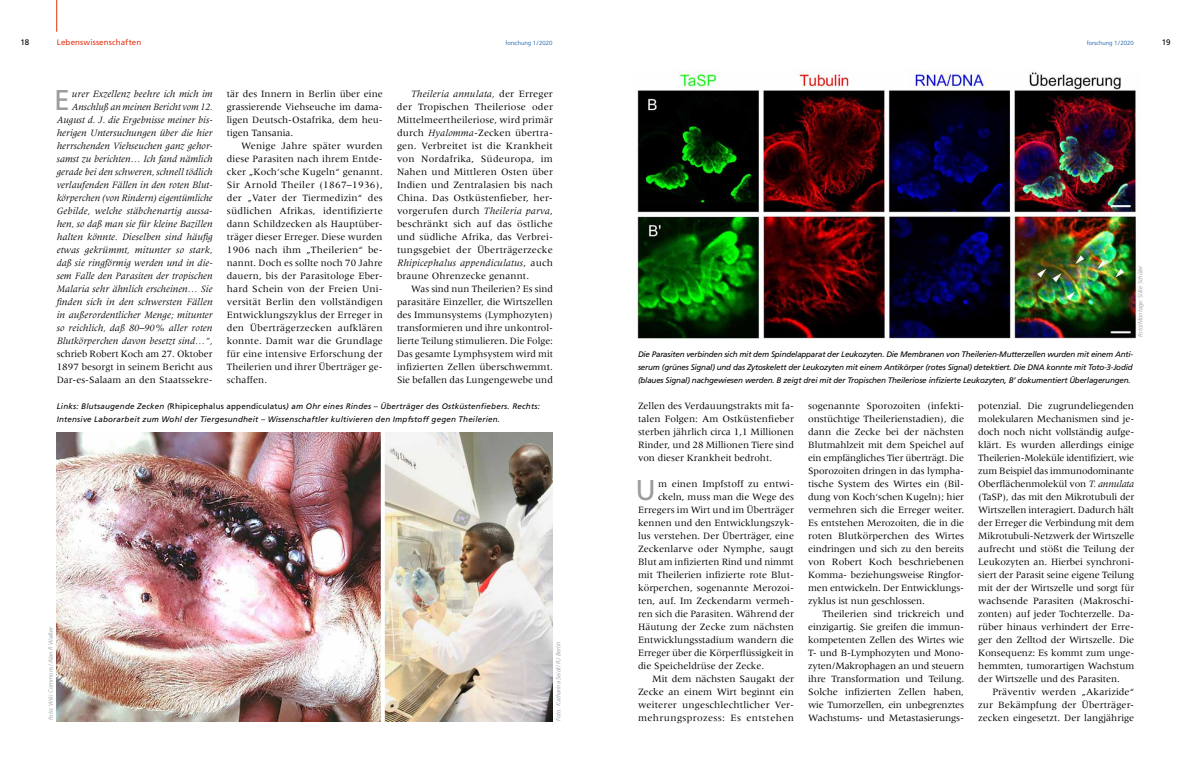
<style>
.page{position:relative;width:1191px;height:766px;background:#fff}
.page>*{position:absolute;margin:0;border:0;box-sizing:border-box;transform-origin:0 0}
.t1{font:28.6px "Frutiger LT Std";color:#9d9d9c}
.t2{font:10px/13px "Meridien LT Std";color:#000;text-align:justify}
.t3{font:italic 10px/13px "Meridien LT Std";color:#000;text-align:right}
.t4{font:10px "Meridien LT Std";letter-spacing:.035em;color:#000}
.t5{font:italic 8px/13px "Frutiger LT Std";letter-spacing:.025em;color:#000}
.t6{font:8px "Frutiger LT Std";letter-spacing:.015em;color:#e63312}
.t7{font:8px "Frutiger LT Std";color:#000}
.t8{font:italic 300 6px "Frutiger LT Std";color:#91989c}
.t9{font:300 6px "Frutiger LT Std";color:#004f9f}
.s1{font-style:normal}
.s2{font-style:italic}
</style>
<div class="page">
<img style="left:57px;top:432px;width:496px;height:289px">
<hr style="left:56px;top:0;width:1px;height:32px;background:#e63312">
<hr style="left:381px;top:430px;width:4px;height:296px;background:#fff">
<img style="left:633px;top:70px;width:507px;height:269px">
<p class="t6" style="left:57px;top:37px;width:86px">Lebenswissenschaften</p>
<p class="t7" style="left:20px;top:37px;width:10px">18</p>
<p class="t9" style="left:505px;top:39px;width:49px">forschung 1/2020</p>
<p class="t9" style="left:1086px;top:39px;width:49px">forschung 1/2020</p>
<p class="t7" style="left:1161px;top:37px;width:10px">19</p>
<p class="t3" style="left:57px;top:87px;width:157px">urer Exzellenz beehre ich mich im Anschluß an meinen Bericht vom 12.<br>August d. J. die Ergebnisse meiner bis&shy;herigen Untersuchungen über die hier herrschenden Viehseuchen ganz gehor&shy;samst zu berichten… Ich fand nämlich gerade bei den schweren, schnell tödlich verlaufenden Fällen in den roten Blut&shy;körperchen (von Rindern) eigentümliche Gebilde, welche stäbchenartig aussa&shy;hen, so daß man sie für kleine Bazillen halten könnte. Dieselben sind häufig etwas gekrümmt, mitunter so stark, daß sie ringförmig werden und in die&shy;sem Falle den Parasiten der tropischen Malaria sehr ähnlich erscheinen… Sie finden sich in den schwersten Fällen in außerordentlicher Menge; mitunter so reichlich, daß 80–90% aller roten Blutkörperchen davon besetzt sind…“,</p>
<p class="t2" style="left:57px;top:347px;width:157px">schrieb Robert Koch am 27. Oktober 1897 besorgt in seinem Bericht aus Dar-es-Salaam an den Staatssekre-</p>
<h1 class="t1" style="left:54px;top:83px;width:17px">E</h1>
<p class="t2" style="left:227px;top:87px;width:157px">tär des Innern in Berlin über eine grassierende Viehseuche im dama&shy;ligen Deutsch-Ostafrika, dem heu&shy;tigen Tansania.</p>
<p class="t2" style="left:227px;top:139px;width:158px;text-indent:14px">Wenige Jahre später wurden diese Parasiten nach ihrem Entde&shy;cker „Koch‘sche Kugeln“ genannt.<br>Sir Arnold Theiler (1867–1936), der „Vater der Tiermedizin“ des südlichen Afrikas, identifizierte dann Schildzecken als Hauptüber&shy;träger dieser Erreger. Diese wurden 1906 nach ihm „Theilerien“ be&shy;nannt. Doch es sollte noch 70 Jahre dauern, bis der Parasitologe Eber&shy;hard Schein von der Freien Uni&shy;versität Berlin den vollständigen Entwicklungszyklus der Erreger in den Überträgerzecken aufklären konnte. Damit war die Grundlage für eine intensive Erforschung der Theilerien und ihrer Überträger ge&shy;schaffen.</p>
<p class="t5" style="left:57px;top:399px;width:485px">Links: Blutsaugende Zecken (<span class="s1">Rhipicephalus appendiculatus</span>) am Ohr eines Rindes – Überträger des Ostküstenfiebers. Rechts:<br>Intensive Laborarbeit zum Wohl der Tiergesundheit – Wissenschaftler kultivieren den Impfstoff gegen Theilerien.</p>
<p class="t2" style="left:397px;top:87px;width:158px;text-indent:14px"><span class="s2">Theileria annulata,</span> der Erreger der Tropischen Theileriose oder Mittelmeertheileriose, wird primär durch <span class="s2">Hyalomma</span>-Zecken übertra&shy;gen. Verbreitet ist die Krankheit von Nordafrika, Südeuropa, im Nahen und Mittleren Osten über Indien und Zentralasien bis nach China. Das Ostküstenfieber, her&shy;vorgerufen durch <span class="s2">Theileria parva</span>, beschränkt sich auf das östliche und südliche Afrika, das Verbrei&shy;tungsgebiet der Überträgerzecke <span class="s2">Rhipicephalus appendiculatus</span>, auch braune Ohrenzecke genannt.</p>
<p class="t2" style="left:397px;top:282px;width:157px;text-indent:14px">Was sind nun Theilerien? Es sind parasitäre Einzeller, die Wirtszellen des Immunsystems (Lymphozyten) transformieren und ihre unkontrol&shy;lierte Teilung stimulieren. Die Folge:<br>Das gesamte Lymphsystem wird mit infizierten Zellen überschwemmt.<br>Sie befallen das Lungengewebe und</p>
<p class="t8" style="left:47px;top:720px;width:95px;rotate:-90deg">Foto: Wiki Commons/Alan R Walker</p>
<p class="t8" style="left:555px;top:720px;width:80px;rotate:-90deg">Foto: Katharina Seidl/FU Berlin</p>
<p class="t8" style="left:1137px;top:337px;width:73px;rotate:-90deg">Foto/Montage: Silke Schüler</p>
<p class="t5" style="left:638px;top:347px;width:496px;text-align:justify">Die Parasiten verbinden sich mit dem Spindelapparat der Leukozyten. Die Membranen von Theilerien-Mutterzellen wurden mit einem Anti&shy;serum (grünes Signal) und das Zytoskelett der Leukozyten mit einem Antikörper (rotes Signal) detektiert. Die DNA konnte mit Toto-3-Jodid (blaues Signal) nachgewiesen werden. B zeigt drei mit der Tropischen Theileriose infizierte Leukozyten, B’ dokumentiert Überlagerungen.</p>
<p class="t2" style="left:638px;top:399px;width:157px">Zellen des Verdauungstrakts mit fa&shy;talen Folgen: Am Ostküstenfieber sterben jährlich circa 1,1 Millionen Rinder, und 28 Millionen Tiere sind von dieser Krankheit bedroht.</p>
<h1 class="t1" style="left:635px;top:473px;width:22px">U</h1>
<p class="t2" style="left:658px;top:477px;width:137px">m einen Impfstoff zu entwi-</p>
<p class="t2" style="left:658px;top:490px;width:137px">ckeln, muss man die Wege des</p>
<p class="t2" style="left:638px;top:503px;width:157px">Erregers im Wirt und im Überträger</p>
<p class="t2" style="left:638px;top:516px;width:157px">kennen und den Entwicklungszyk-</p>
<p class="t2" style="left:638px;top:529px;width:157px">lus verstehen. Der Überträger, eine</p>
<p class="t2" style="left:638px;top:542px;width:157px">Zeckenlarve oder Nymphe, saugt</p>
<p class="t2" style="left:638px;top:555px;width:157px">Blut am infizierten Rind und nimmt</p>
<p class="t2" style="left:638px;top:568px;width:157px">mit Theilerien infizierte rote Blut-</p>
<p class="t2" style="left:638px;top:581px;width:157px">körperchen, sogenannte Merozoi-</p>
<p class="t2" style="left:638px;top:594px;width:157px">ten, auf. Im Zeckendarm vermeh-</p>
<p class="t2" style="left:638px;top:607px;width:157px">ren sich die Parasiten. Während der</p>
<p class="t2" style="left:638px;top:620px;width:157px">Häutung der Zecke zum nächsten</p>
<p class="t2" style="left:638px;top:633px;width:157px">Entwicklungsstadium wandern die</p>
<p class="t2" style="left:638px;top:646px;width:157px">Erreger über die Körperflüssigkeit in</p>
<p class="t2" style="left:638px;top:659px;width:128px">die Speicheldrüse der Zecke.</p>
<p class="t2" style="left:652px;top:672px;width:143px">Mit dem nächsten Saugakt der</p>
<p class="t2" style="left:638px;top:685px;width:157px">Zecke an einem Wirt beginnt ein</p>
<p class="t2" style="left:638px;top:698px;width:157px">weiterer ungeschlechtlicher Ver-</p>
<p class="t4" style="left:638px;top:712px;width:157px">mehrungsprozess: Es entstehen</p>
<p class="t2" style="left:808px;top:399px;width:157px">sogenannte Sporozoiten (infekti&shy;onstüchtige Theilerienstadien), die dann die Zecke bei der nächsten Blutmahlzeit mit dem Speichel auf ein empfängliches Tier überträgt. Die Sporozoiten dringen in das lympha&shy;tische System des Wirtes ein (Bil&shy;dung von Koch‘schen Kugeln); hier vermehren sich die Erreger weiter.<br>Es entstehen Merozoiten, die in die roten Blutkörperchen des Wirtes eindringen und sich zu den bereits von Robert Koch beschriebenen Komma- beziehungsweise Ringfor&shy;men entwickeln. Der Entwicklungs&shy;zyklus ist nun geschlossen.</p>
<p class="t2" style="left:808px;top:607px;width:158px;text-indent:14px">Theilerien sind trickreich und einzigartig. Sie greifen die immun&shy;kompetenten Zellen des Wirtes wie T- und B-Lymphozyten und Mono&shy;zyten/Makrophagen an und steuern ihre Transformation und Teilung.<br>Solche infizierten Zellen haben, wie Tumorzellen, ein unbegrenztes Wachstums- und Metastasierungs-</p>
<p class="t2" style="left:978px;top:399px;width:158px">potenzial. Die zugrundeliegenden molekularen Mechanismen sind je&shy;doch noch nicht vollständig aufge&shy;klärt. Es wurden allerdings einige Theilerien-Moleküle identifiziert, wie zum Beispiel das immunodominante Oberflächenmolekül von <span class="s2">T. annulata </span>(TaSP), das mit den Mikrotubuli der Wirtszellen interagiert. Dadurch hält der Erreger die Verbindung mit dem Mikrotubuli-Netzwerk der Wirtszelle aufrecht und stößt die Teilung der Leukozyten an. Hierbei synchroni&shy;siert der Parasit seine eigene Teilung mit der der Wirtszelle und sorgt für wachsende Parasiten (Makroschi&shy;zonten) auf jeder Tochterzelle. Da&shy;rüber hinaus verhindert der Erre&shy;ger den Zelltod der Wirtszelle. Die Konsequenz: Es kommt zum unge&shy;hemmten, tumorartigen Wachstum der Wirtszelle und des Parasiten.</p>
<p class="t2" style="left:978px;top:685px;width:157px;text-indent:14px">Präventiv werden „Akarizide“ zur Bekämpfung der Überträger&shy;zecken eingesetzt. Der langjährige</p>
</div>
